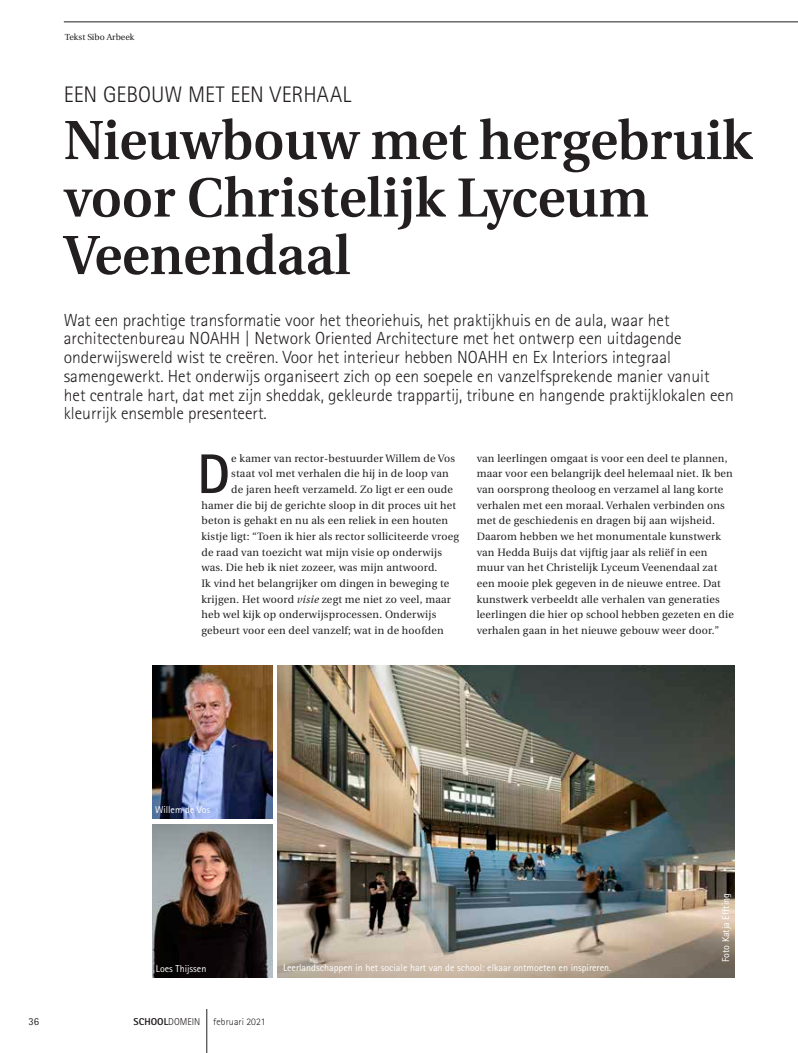
<style>
.page{position:relative;width:798px;height:1053px;background:#fff}
.page>*{position:absolute;margin:0;border:0;box-sizing:border-box;transform-origin:0 0}
.t1{font:700 55.88px "Rotis Sans Serif";color:#231f20}
.t2{font:600 55px/57.5px "Utopia";color:#231f20}
.t3{font:300 22.5px "Rotis Sans Serif";letter-spacing:-.005em;color:#231f20}
.t4{font:300 17.5px/18.8px "Rotis Sans Serif";color:#231f20}
.t5{font:10.62px/15.6px "Utopia";letter-spacing:.02em;color:#231f20}
.t6{font:10.62px "Rotis Sans Serif";color:#231f20}
.t7{font:10px "Rotis Sans Serif";color:#fff}
.t8{font:800 10px "Rotis Sans Serif";color:#231f20}
.t9{font:300 10px "Rotis Sans Serif";letter-spacing:.01em;color:#231f20}
.t10{font:8.75px "Utopia";color:#231f20}
.s1{font-style:italic}
.s2{font-weight:300}
</style>
<div class="page">
<hr style="left:206px;top:1008px;width:1px;height:44px;background:#231f20">
<img style="left:277px;top:665px;width:457px;height:312px">
<hr style="left:64px;top:22px;width:733px;height:1px;background:#231f20">
<img style="left:152px;top:824px;width:120px;height:153px">
<img style="left:152px;top:665px;width:120px;height:153px">
<p class="t10" style="left:65px;top:33px;width:71px">Tekst Sibo Arbeek</p>
<h3 class="t3" style="left:64px;top:82px;width:289px">EEN GEBOUW MET EEN VERHAAL</h3>
<h2 class="t2" style="left:64px;top:112px;width:689px">Nieuwbouw met hergebruik voor Christelijk Lyceum<br>Veenendaal</h2>
<p class="t4" style="left:64px;top:310px;width:671px">Wat een prachtige transformatie voor het theoriehuis, het praktijkhuis en de aula, waar het architectenbureau NOAHH | Network Oriented Architecture met het ontwerp een uitdagende onderwijswereld wist te creëren. Voor het interieur hebben NOAHH en Ex Interiors integraal samengewerkt. Het onderwijs organiseert zich op een soepele en vanzelfsprekende manier vanuit het centrale hart, dat met zijn sheddak, gekleurde trappartij, tribune en hangende praktijklokalen een kleurrijk ensemble presenteert.</p>
<h1 class="t1" style="left:197px;top:438px;width:35px">D</h1>
<p class="t5" style="left:231px;top:450px;width:225px">e kamer van rector-bestuurder Willem de Vos</p>
<p class="t5" style="left:231px;top:466px;width:219px">staat vol met verhalen die hij in de loop van</p>
<p class="t5" style="left:231px;top:482px;width:223px">de jaren heeft verzameld. Zo ligt er een oude</p>
<p class="t5" style="left:201px;top:497px;width:256px">hamer die bij de gerichte sloop in dit proces uit het</p>
<p class="t5" style="left:201px;top:513px;width:248px">beton is gehakt en nu als een reliek in een houten</p>
<p class="t5" style="left:201px;top:528px;width:259px">kistje ligt: “Toen ik hier als rector solliciteerde vroeg</p>
<p class="t5" style="left:201px;top:544px;width:242px">de raad van toezicht wat mijn visie op onderwijs</p>
<p class="t5" style="left:201px;top:560px;width:237px">was. Die heb ik niet zozeer, was mijn antwoord.</p>
<p class="t5" style="left:201px;top:575px;width:249px">Ik vind het belangrijker om dingen in beweging te</p>
<p class="t5" style="left:201px;top:591px;width:251px">krijgen. Het woord <span class="s1">visie</span> zegt me niet zo veel, maar</p>
<p class="t5" style="left:201px;top:607px;width:236px">heb wel kijk op onderwijsprocessen. Onderwijs</p>
<p class="t5" style="left:201px;top:622px;width:244px">gebeurt voor een deel vanzelf; wat in de hoofden</p>
<p class="t5" style="left:476px;top:450px;width:258px">van leerlingen omgaat is voor een deel te plannen, maar voor een belangrijk deel helemaal niet. Ik ben van oorsprong theoloog en verzamel al lang korte verhalen met een moraal. Verhalen verbinden ons met de geschiedenis en dragen bij aan wijsheid.<br>Daarom hebben we het monumentale kunstwerk van Hedda Buijs dat vijftig jaar als reliëf in een muur van het Christelijk Lyceum Veenendaal zat een mooie plek gegeven in de nieuwe entree. Dat kunstwerk verbeeldt alle verhalen van generaties leerlingen die hier op school hebben gezeten en die verhalen gaan in het nieuwe gebouw weer door.”</p>
<p class="t7" style="left:155px;top:803px;width:57px">Willem de Vos</p>
<p class="t7" style="left:719px;top:961px;width:70px;rotate:-90deg">Foto Katja Effting</p>
<p class="t7" style="left:156px;top:962px;width:52px">Loes Thijssen</p>
<p class="t7" style="left:283px;top:961px;width:329px">Leerlandschappen in het sociale hart van de school: elkaar ontmoeten en inspireren.</p>
<p class="t6" style="left:28px;top:1014px;width:12px">36</p>
<p class="t8" style="left:134px;top:1014px;width:68px">SCHOOL<span class="s2">DOMEIN</span></p>
<p class="t9" style="left:213px;top:1015px;width:54px">februari 2021</p>
</div>
